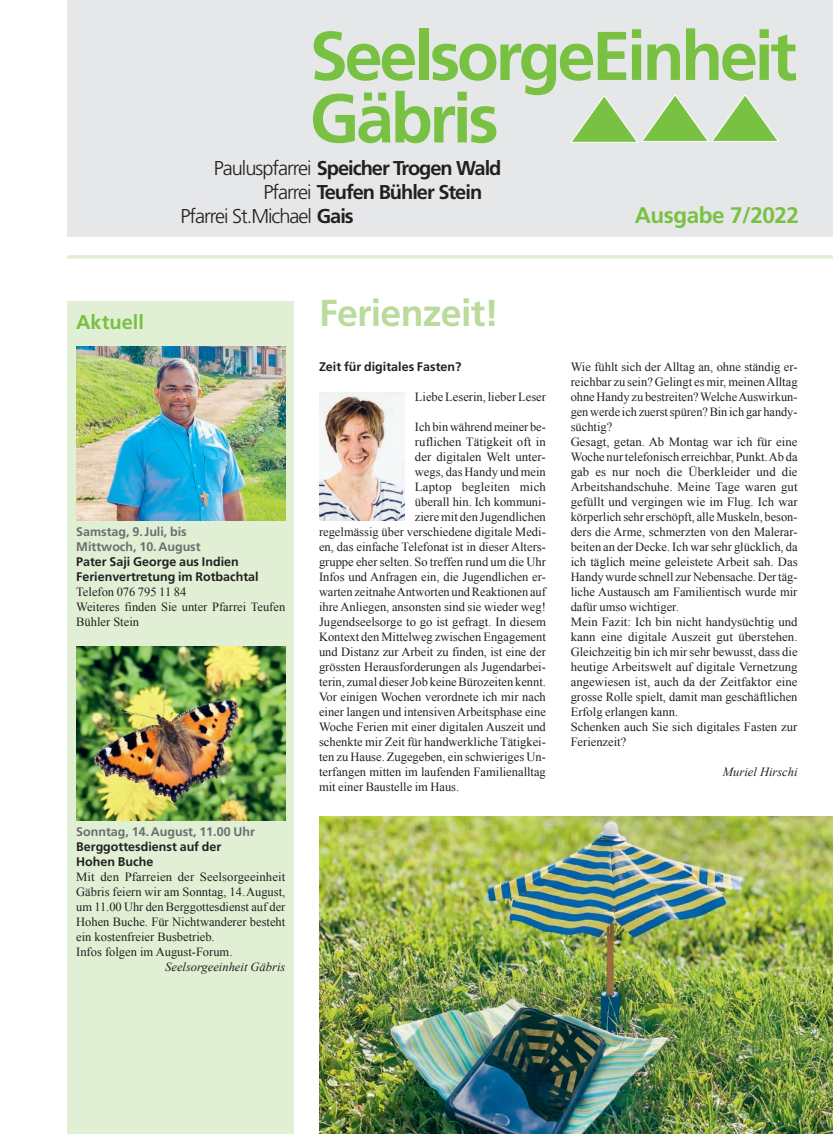
<style>
.page{position:relative;width:833px;height:1134px;background:#fff}
.page>*{position:absolute;margin:0;border:0;box-sizing:border-box;transform-origin:0 0}
.t1{font:700 68.75px/62.5px "Frutiger LT Std";letter-spacing:-.05em;color:#79c142}
.t2{font:700 37.5px "Frutiger LT Std";letter-spacing:-.02em;color:#badb9b}
.t3{font:700 22.5px "Frutiger LT Std";letter-spacing:-.02em;color:#79c142}
.t4{font:700 20px "Frutiger LT Std";letter-spacing:-.05em;color:#231f20}
.t5{font:300 20px "Frutiger LT Std";letter-spacing:-.05em;color:#231f20}
.t6{font:700 20px "Frutiger LT Std";color:#79c142}
.t7{font:12.5px/15px "Times New Roman";color:#231f20}
.t8{font:700 12.5px/15px "Frutiger LT Std";color:#231f20}
.t9{font:700 12.5px/15px "Frutiger LT Std";color:#6c6d70}
.t10{font:italic 12.5px "Times New Roman";color:#231f20}
.s1{font-weight:300}
.s2{font-weight:700}
</style>
<div class="page">
<div style="left:67px;top:0;width:766px;height:236px;background:#e6e7e9"></div>
<svg style="left:570px;top:94px;width:209px;height:49px"></svg>
<hr style="left:67px;top:255px;width:766px;height:4px;background:#e1efd4">
<img style="left:319px;top:393px;width:85px;height:128px">
<div style="left:67px;top:301px;width:227px;height:833px;background:#e1efd4"></div>
<img style="left:76px;top:346px;width:210px;height:175px">
<img style="left:76px;top:646px;width:209px;height:174px">
<img style="left:319px;top:816px;width:514px;height:318px">
<h3 class="t6" style="left:76px;top:311px;width:69px">Aktuell</h3>
<h1 class="t1" style="left:310px;top:25px;width:489px">SeelsorgeEinheit<br>Gäbris</h1>
<h3 class="t4" style="left:214px;top:156px;width:289px"><span class="s1">Pauluspfarrei</span> Speicher Trogen Wald</h3>
<h3 class="t4" style="left:263px;top:180px;width:220px"><span class="s1">Pfarrei</span> Teufen Bühler Stein</h3>
<h3 class="t5" style="left:180px;top:205px;width:175px">Pfarrei St.Michael <span class="s2">Gais</span></h3>
<h3 class="t3" style="left:635px;top:202px;width:166px">Ausgabe 7/2022</h3>
<h2 class="t2" style="left:319px;top:290px;width:182px">Ferienzeit!</h2>
<p class="t9" style="left:76px;top:524px;width:126px">Samstag, 9.Juli, bis<br>Mittwoch, 10.August</p>
<p class="t8" style="left:76px;top:554px;width:184px">Pater Saji George aus Indien<br>Ferienvertretung im Rotbachtal</p>
<p class="t7" style="left:76px;top:584px;width:210px">Telefon 076 795 11 84<br>Weiteres finden Sie unter Pfarrei Teufen<br>Bühler Stein</p>
<p class="t9" style="left:76px;top:824px;width:180px">Sonntag, 14.August, 11.00 Uhr</p>
<p class="t8" style="left:76px;top:839px;width:147px">Berggottesdienst auf der<br>Hohen Buche</p>
<p class="t7" style="left:76px;top:869px;width:211px">Mit den Pfarreien der Seelsorgeeinheit Gäbris feiern wir am Sonntag, 14.August, um 11.00 Uhr den Berggottesdienst auf der Hohen Buche. Für Nichtwanderer besteht ein kostenfreier Busbetrieb.<br>Infos folgen im August-Forum.</p>
<p class="t10" style="left:165px;top:958px;width:122px">Seelsorgeeinheit Gäbris</p>
<p class="t8" style="left:319px;top:359px;width:144px">Zeit für digitales Fasten?</p>
<p class="t7" style="left:415px;top:389px;width:132px">Liebe Leserin, lieber Leser</p>
<p class="t7" style="left:415px;top:419px;width:132px">Ich bin während meiner be-</p>
<p class="t7" style="left:415px;top:434px;width:132px">ruflichen Tätigkeit oft in</p>
<p class="t7" style="left:415px;top:449px;width:132px">der digitalen Welt unter-</p>
<p class="t7" style="left:415px;top:464px;width:132px">wegs, das Handy und mein</p>
<p class="t7" style="left:415px;top:479px;width:132px">Laptop begleiten mich</p>
<p class="t7" style="left:415px;top:494px;width:132px">überall hin. Ich kommuni-</p>
<p class="t7" style="left:415px;top:509px;width:132px">ziere mit den Jugendlichen</p>
<p class="t7" style="left:319px;top:524px;width:228px">regelmässig über verschiedene digitale Medi-</p>
<p class="t7" style="left:319px;top:539px;width:228px">en, das einfache Telefonat ist in dieser Alters-</p>
<p class="t7" style="left:319px;top:554px;width:228px">gruppe eher selten. So treffen rund um die Uhr</p>
<p class="t7" style="left:319px;top:569px;width:228px">Infos und Anfragen ein, die Jugendlichen er-</p>
<p class="t7" style="left:319px;top:584px;width:228px">warten zeitnahe Antworten und Reaktionen auf</p>
<p class="t7" style="left:319px;top:599px;width:228px">ihre Anliegen, ansonsten sind sie wieder weg!</p>
<p class="t7" style="left:319px;top:614px;width:228px">Jugendseelsorge to go ist gefragt. In diesem</p>
<p class="t7" style="left:319px;top:629px;width:228px">Kontext den Mittelweg zwischen Engagement</p>
<p class="t7" style="left:319px;top:644px;width:228px">und Distanz zur Arbeit zu finden, ist eine der</p>
<p class="t7" style="left:319px;top:659px;width:228px">grössten Herausforderungen als Jugendarbei-</p>
<p class="t7" style="left:319px;top:674px;width:228px">terin, zumal dieser Job keine Bürozeiten kennt.</p>
<p class="t7" style="left:319px;top:689px;width:228px">Vor einigen Wochen verordnete ich mir nach</p>
<p class="t7" style="left:319px;top:704px;width:228px">einer langen und intensiven Arbeitsphase eine</p>
<p class="t7" style="left:319px;top:719px;width:228px">Woche Ferien mit einer digitalen Auszeit und</p>
<p class="t7" style="left:319px;top:734px;width:228px">schenkte mir Zeit für handwerkliche Tätigkei-</p>
<p class="t7" style="left:319px;top:749px;width:228px">ten zu Hause. Zugegeben, ein schwieriges Un-</p>
<p class="t7" style="left:319px;top:764px;width:228px">terfangen mitten im laufenden Familienalltag</p>
<p class="t7" style="left:319px;top:779px;width:142px">mit einer Baustelle im Haus.</p>
<p class="t7" style="left:570px;top:359px;width:228px">Wie fühlt sich der Alltag an, ohne ständig er&shy;reichbar zu sein? Gelingt es mir, meinen Alltag ohne Handy zu bestreiten? Welche Auswirkun&shy;gen werde ich zuerst spüren? Bin ich gar handy&shy;süchtig?<br>Gesagt, getan. Ab Montag war ich für eine Woche nur telefonisch erreichbar, Punkt. Ab da gab es nur noch die Überkleider und die Arbeitshandschuhe. Meine Tage waren gut gefüllt und vergingen wie im Flug. Ich war körperlich sehr erschöpft, alle Muskeln, beson&shy;ders die Arme, schmerzten von den Malerar&shy;beiten an der Decke. Ich war sehr glücklich, da ich täglich meine geleistete Arbeit sah. Das Handy wurde schnell zur Nebensache. Der täg&shy;liche Austausch am Familientisch wurde mir dafür umso wichtiger.<br>Mein Fazit: Ich bin nicht handysüchtig und kann eine digitale Auszeit gut überstehen.<br>Gleichzeitig bin ich mir sehr bewusst, dass die heutige Arbeitswelt auf digitale Vernetzung angewiesen ist, auch da der Zeitfaktor eine grosse Rolle spielt, damit man geschäftlichen Erfolg erlangen kann.<br>Schenken auch Sie sich digitales Fasten zur Ferienzeit?</p>
<p class="t10" style="left:723px;top:763px;width:76px">Muriel Hirschi</p>
</div>
